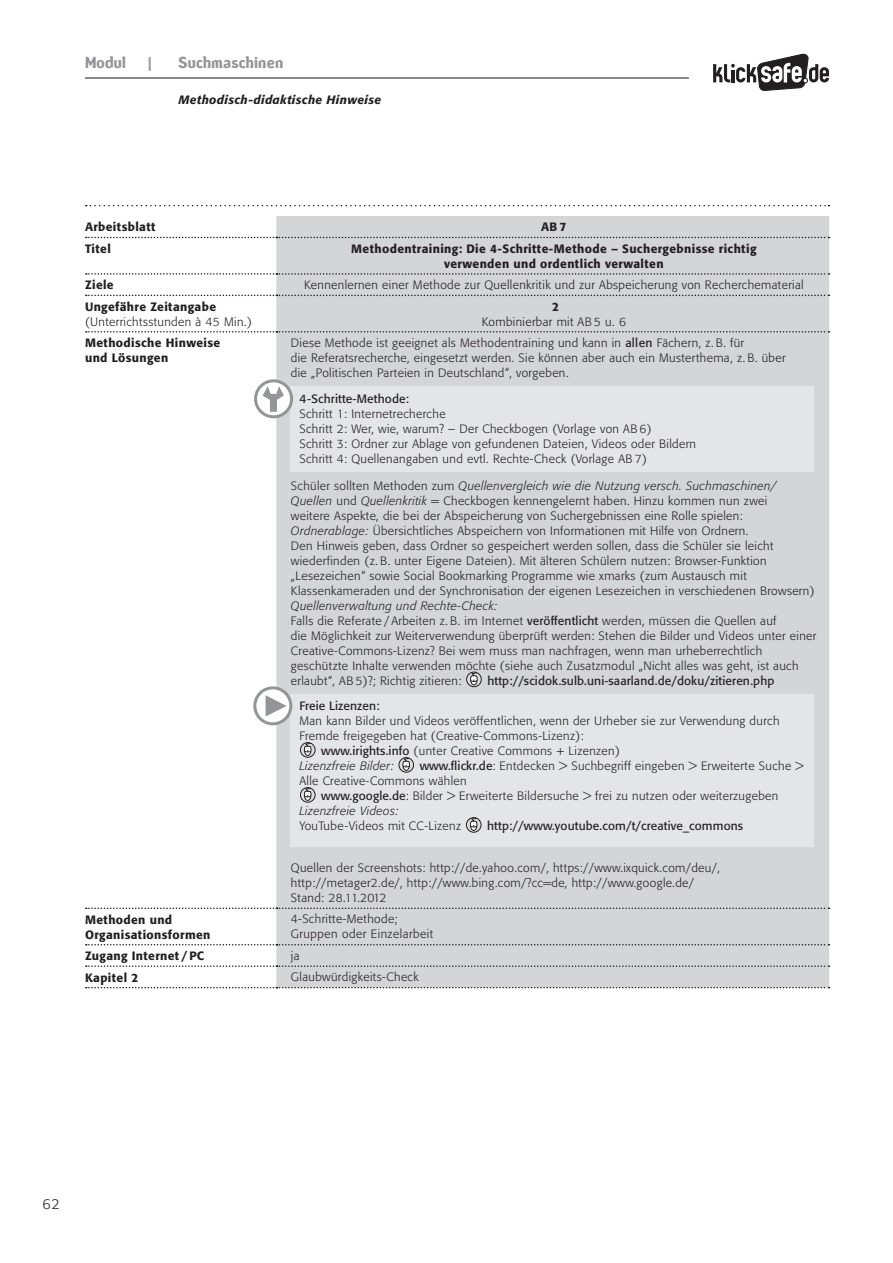
<style>
.page{position:relative;width:893px;height:1263px;background:#fff}
.page>*{position:absolute;margin:0;border:0;box-sizing:border-box;transform-origin:0 0}
.t1{font:15px "Amoebia Drop";letter-spacing:.02em;color:#939598}
.t2{font:300 14.25px "Formata BQ";color:#231f20}
.t3{font:300 12px/15px "Formata BQ";letter-spacing:.03em;color:#231f20}
.t4{font:500 12px/15px "Formata BQ";letter-spacing:.03em;color:#231f20}
.t5{font:12px "Formata BQ";letter-spacing:.01em;color:#231f20}
.t6{font:italic 300 12px "Formata BQ";letter-spacing:.03em;color:#231f20}
.t7{font:italic 500 12px "Formata BQ";letter-spacing:.03em;color:#231f20}
.s1{font-weight:400}
.s2{font-style:italic}
</style>
<div class="page">
<svg style="left:86px;top:205px;width:743px;height:1px"></svg>
<svg style="left:713px;top:53px;width:116px;height:38px"></svg>
<hr style="left:85px;top:77px;width:604px;height:2px;background:#231f20">
<div style="left:276px;top:216px;width:553px;height:771px;background:#d4d5d7"></div>
<svg style="left:86px;top:237px;width:743px;height:1px"></svg>
<svg style="left:86px;top:273px;width:743px;height:2px"></svg>
<svg style="left:86px;top:295px;width:743px;height:1px"></svg>
<svg style="left:86px;top:331px;width:743px;height:2px"></svg>
<svg style="left:86px;top:907px;width:743px;height:2px"></svg>
<svg style="left:86px;top:944px;width:743px;height:1px"></svg>
<svg style="left:86px;top:965px;width:743px;height:2px"></svg>
<svg style="left:86px;top:987px;width:743px;height:1px"></svg>
<div style="left:291px;top:387px;width:523px;height:85px;background:#e4e5e7"></div>
<svg style="left:467px;top:672px;width:14px;height:15px"></svg>
<svg style="left:470px;top:672px;width:9px;height:13px"></svg>
<div style="left:466px;top:672px;width:16px;height:15px;border:1px solid #231f20;border-radius:50%"></div>
<div style="left:291px;top:694px;width:523px;height:153px;background:#e4e5e7"></div>
<svg style="left:300px;top:742px;width:15px;height:15px"></svg>
<svg style="left:304px;top:742px;width:8px;height:14px"></svg>
<div style="left:300px;top:742px;width:16px;height:16px;border:1px solid #231f20;border-radius:50%"></div>
<svg style="left:399px;top:757px;width:15px;height:15px"></svg>
<svg style="left:402px;top:757px;width:9px;height:14px"></svg>
<div style="left:398px;top:757px;width:16px;height:16px;border:1px solid #231f20;border-radius:50%"></div>
<svg style="left:300px;top:787px;width:15px;height:15px"></svg>
<svg style="left:304px;top:787px;width:8px;height:14px"></svg>
<div style="left:300px;top:787px;width:16px;height:16px;border:1px solid #231f20;border-radius:50%"></div>
<svg style="left:466px;top:817px;width:15px;height:15px"></svg>
<svg style="left:470px;top:817px;width:8px;height:14px"></svg>
<div style="left:466px;top:817px;width:15px;height:16px;border:1px solid #231f20;border-radius:50%"></div>
<svg style="left:254px;top:378px;width:41px;height:42px"></svg>
<svg style="left:253px;top:685px;width:41px;height:42px"></svg>
<p class="t1" style="left:85px;top:55px;width:42px">Modul</p>
<p class="t1" style="left:147px;top:55px;width:6px">|</p>
<p class="t1" style="left:179px;top:55px;width:106px">Suchmaschinen</p>
<p class="t7" style="left:179px;top:92px;width:204px">Methodisch-didaktische Hinweise</p>
<p class="t4" style="left:85px;top:220px;width:72px">Arbeitsblatt</p>
<p class="t4" style="left:541px;top:220px;width:27px">AB7</p>
<p class="t4" style="left:85px;top:241px;width:27px">Titel</p>
<p class="t4" style="left:351px;top:241px;width:407px;text-align:center">Methodentraining: Die 4-Schritte-Methode – Suchergebnisse richtig verwenden und ordentlich verwalten</p>
<p class="t4" style="left:85px;top:278px;width:30px">Ziele</p>
<p class="t3" style="left:304px;top:277px;width:501px">Kennenlernen einer Methode zur Quellenkritik und zur Abspeicherung von Recherchematerial</p>
<p class="t4" style="left:85px;top:299px;width:133px">Ungefähre Zeitangabe</p>
<p class="t3" style="left:85px;top:314px;width:168px">(Unterrichtsstunden à 45 Min.)</p>
<p class="t4" style="left:552px;top:299px;width:8px">2</p>
<p class="t3" style="left:482px;top:314px;width:146px">Kombinierbar mit AB 5 u. 6</p>
<p class="t4" style="left:85px;top:335px;width:137px">Methodische Hinweise und Lösungen</p>
<p class="t3" style="left:291px;top:336px;width:496px">Diese Methode ist geeignet als Methodentraining und kann in <span class="s1">allen</span> Fächern, z. B. für<br>die Referatsrecherche, eingesetzt werden. Sie können aber auch ein Musterthema, z. B. über die „Politischen Parteien in Deutschland“, vorgeben.</p>
<p class="t5" style="left:299px;top:391px;width:111px">4-Schritte-Methode:</p>
<p class="t3" style="left:299px;top:406px;width:398px">Schritt 1: Internetrecherche<br>Schritt 2: Wer, wie, warum? – Der Checkbogen (Vorlage von AB 6)<br>Schritt 3: Ordner zur Ablage von gefundenen Dateien, Videos oder Bildern Schritt 4: Quellenangaben und evtl. Rechte-Check (Vorlage AB 7)</p>
<p class="t3" style="left:291px;top:478px;width:525px">Schüler sollten Methoden zum <span class="s2">Quellenvergleich wie die Nutzung versch. Suchmaschinen/ Quellen</span> und <span class="s2">Quellenkritik</span> = Checkbogen kennengelernt haben. Hinzu kommen nun zwei<br>weitere Aspekte, die bei der Abspeicherung von Suchergebnissen eine Rolle spielen:<br><span class="s2">Ordnerablage:</span> Übersichtliches Abspeichern von Informationen mit Hilfe von Ordnern.<br>Den Hinweis geben, dass Ordner so gespeichert werden sollen, dass die Schüler sie leicht wiederfinden (z. B. unter Eigene Dateien). Mit älteren Schülern nutzen: Browser-Funktion „Lesezeichen“ sowie Social Bookmarking Programme wie xmarks (zum Austausch mit Klassenkameraden und der Synchronisation der eigenen Lesezeichen in verschiedenen Browsern)</p>
<p class="t3" style="left:291px;top:598px;width:527px"><span class="s2">Quellenverwaltung und Rechte-Check:<br></span>Falls die Referate / Arbeiten z. B. im Internet <span class="s1">veröffentlicht</span> werden, müssen die Quellen auf<br>die Möglichkeit zur Weiterverwendung überprüft werden: Stehen die Bilder und Videos unter einer Creative-Commons-Lizenz? Bei wem muss man nachfragen, wenn man urheberrechtlich geschützte Inhalte verwenden möchte (siehe auch Zusatzmodul „Nicht alles was geht, ist auch erlaubt“, AB 5)?; Richtig zitieren:</p>
<p class="t5" style="left:487px;top:673px;width:289px">http://scidok.sulb.uni-saarland.de/doku/zitieren.php</p>
<p class="t5" style="left:299px;top:699px;width:82px">Freie Lizenzen:</p>
<p class="t3" style="left:299px;top:714px;width:482px">Man kann Bilder und Videos veröffentlichen, wenn der Urheber sie zur Verwendung durch</p>
<p class="t3" style="left:299px;top:729px;width:286px">Fremde freigegeben hat (Creative-Commons-Lizenz):</p>
<p class="t3" style="left:321px;top:744px;width:300px"><span class="s1">www.irights.info</span> (unter Creative Commons + Lizenzen)</p>
<p class="t6" style="left:299px;top:759px;width:96px">Lizenzfreie Bilder:</p>
<p class="t3" style="left:420px;top:759px;width:385px"><span class="s1">www.flickr.de</span>: Entdecken &gt; Suchbegriff eingeben &gt; Erweiterte Suche &gt;</p>
<p class="t3" style="left:299px;top:774px;width:169px">Alle Creative-Commons wählen</p>
<p class="t3" style="left:321px;top:789px;width:459px"><span class="s1">www.google.de</span>: Bilder &gt; Erweiterte Bildersuche &gt; frei zu nutzen oder weiterzugeben</p>
<p class="t6" style="left:299px;top:804px;width:101px">Lizenzfreie Videos:</p>
<p class="t3" style="left:299px;top:819px;width:163px">YouTube-Videos mit CC-Lizenz</p>
<p class="t5" style="left:487px;top:819px;width:258px">http://www.youtube.com/t/creative_commons</p>
<p class="t3" style="left:291px;top:861px;width:430px">Quellen der Screenshots: http://de.yahoo.com/, https://www.ixquick.com/deu/, http://metager2.de/, http://www.bing.com/?cc=de, http://www.google.de/<br>Stand: 28.11.2012</p>
<p class="t4" style="left:85px;top:912px;width:127px">Methoden und<br>Organisationsformen</p>
<p class="t3" style="left:291px;top:912px;width:144px">4-Schritte-Methode;<br>Gruppen oder Einzelarbeit</p>
<p class="t4" style="left:85px;top:948px;width:121px">Zugang Internet / PC</p>
<p class="t3" style="left:291px;top:948px;width:10px">ja</p>
<p class="t4" style="left:85px;top:970px;width:55px">Kapitel 2</p>
<p class="t3" style="left:291px;top:970px;width:129px">Glaubwürdigkeits-Check</p>
<p class="t2" style="left:43px;top:1196px;width:19px">62</p>
</div>
